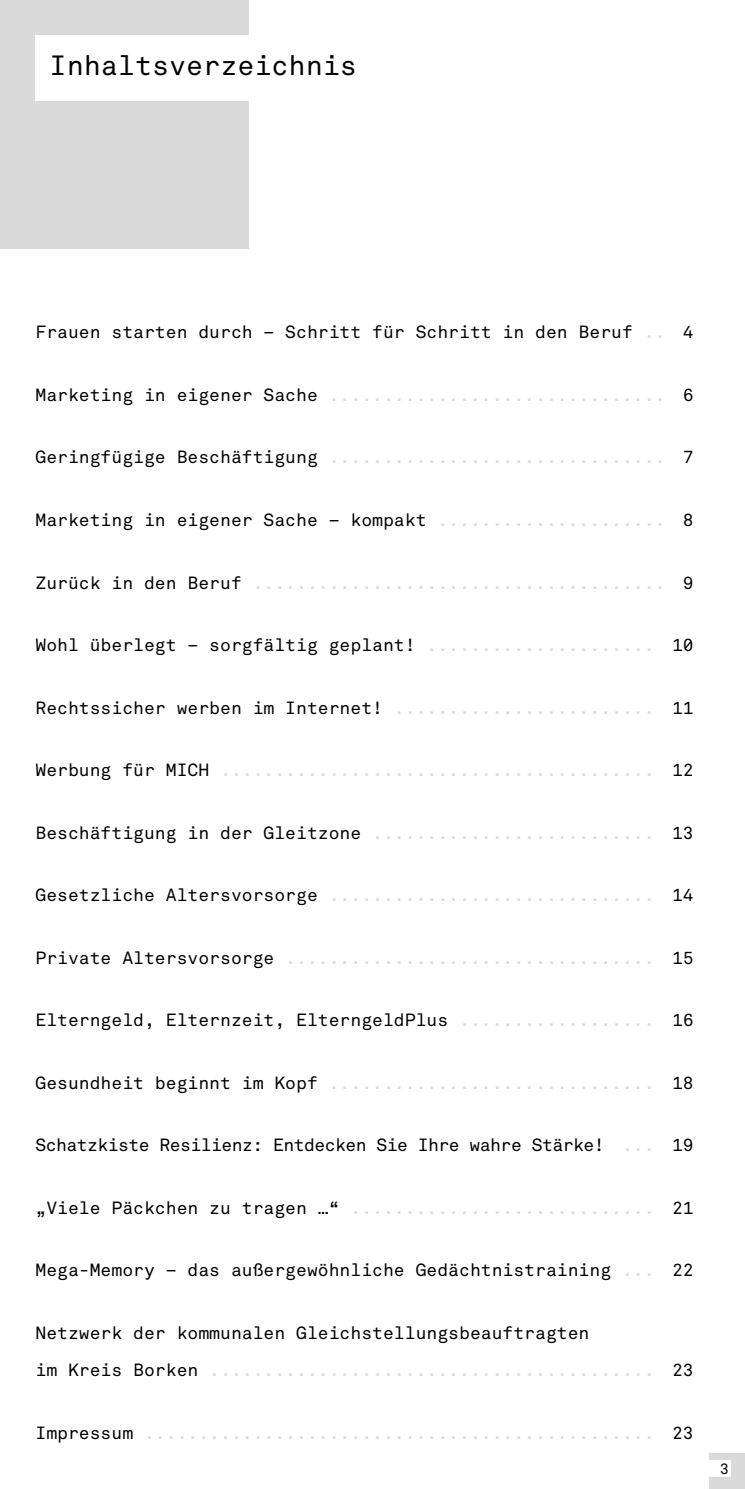
<style>
.page{position:relative;width:745px;height:1489px;background:#fff}
.page>*{position:absolute;margin:0;border:0;box-sizing:border-box;transform-origin:0 0}
.t1{font:27.5px "Akkurat Mono";color:#000}
.t2{font:17.5px "Akkurat Mono";color:#dadada}
.t3{font:17.5px/37.5px "Akkurat Mono";color:#000}
.t4{font:17.5px "Akkurat Mono";letter-spacing:-.03em;color:#000}
.t5{font:15px "Akkurat Mono";color:#000}
.s1{color:#dadada}
.s2{color:#000}
</style>
<div class="page">
<div style="left:709px;top:1453px;width:35px;height:35px;background:#dadada"></div>
<div style="left:704px;top:1460px;width:26px;height:16px;background:#fff"></div>
<div style="left:0;top:0;width:248px;height:248px;background:#dadada"></div>
<div style="left:35px;top:35px;width:409px;height:66px;background:#fff"></div>
<h1 class="t1" style="left:50px;top:49px;width:308px">Inhaltsverzeichnis</h1>
<p class="t3" style="left:35px;top:314px;width:659px">Frauen starten durch – Schritt für Schritt in den Beruf <span class="s1">..</span> 4</p>
<p class="t2" style="left:35px;top:384px;width:659px"><span class="s2">Marketing in eigener Sache</span> ............................... <span class="s2">6</span></p>
<p class="t2" style="left:35px;top:447px;width:659px"><span class="s2">Geringfügige Beschäftigung</span> ............................... <span class="s2">7</span></p>
<p class="t3" style="left:35px;top:501px;width:659px">Marketing in eigener Sache – kompakt <span class="s1">.....................</span> 8</p>
<p class="t2" style="left:35px;top:572px;width:659px"><span class="s2">Zurück in den Beruf</span> ...................................... <span class="s2">9</span></p>
<p class="t3" style="left:35px;top:626px;width:659px">Wohl überlegt – sorgfältig geplant! <span class="s1">.....................</span> 10</p>
<p class="t3" style="left:35px;top:689px;width:659px">Rechtssicher werben im Internet! <span class="s1">........................</span> 11</p>
<p class="t2" style="left:35px;top:759px;width:659px"><span class="s2">Werbung für MICH</span> ........................................ <span class="s2">12</span></p>
<p class="t3" style="left:35px;top:814px;width:659px">Beschäftigung in der Gleitzone <span class="s1">..........................</span> 13</p>
<p class="t2" style="left:35px;top:884px;width:659px"><span class="s2">Gesetzliche Altersvorsorge</span> .............................. <span class="s2">14</span></p>
<p class="t2" style="left:35px;top:947px;width:659px"><span class="s2">Private Altersvorsorge</span> .................................. <span class="s2">15</span></p>
<p class="t3" style="left:35px;top:1001px;width:659px">Elterngeld, Elternzeit, ElterngeldPlus <span class="s1">..................</span> 16</p>
<p class="t2" style="left:35px;top:1072px;width:659px"><span class="s2">Gesundheit beginnt im Kopf</span> .............................. <span class="s2">18</span></p>
<p class="t4" style="left:35px;top:1134px;width:659px">Schatzkiste Resilienz: Entdecken Sie Ihre wahre Stärke! <span class="s1">...</span> 19</p>
<p class="t2" style="left:35px;top:1197px;width:659px"><span class="s2">„Viele Päckchen zu tragen …“</span> ............................ <span class="s2">21</span></p>
<p class="t3" style="left:35px;top:1251px;width:659px">Mega-Memory – das außergewöhnliche Gedächtnistraining <span class="s1">...</span> 22</p>
<p class="t3" style="left:35px;top:1314px;width:659px">Netzwerk der kommunalen Gleichstellungsbeauftragten<br>im Kreis Borken <span class="s1">.........................................</span> 23</p>
<p class="t2" style="left:35px;top:1422px;width:659px"><span class="s2">Impressum</span> ............................................... <span class="s2">23</span></p>
<p class="t5" style="left:719px;top:1459px;width:11px">3</p>
</div>
